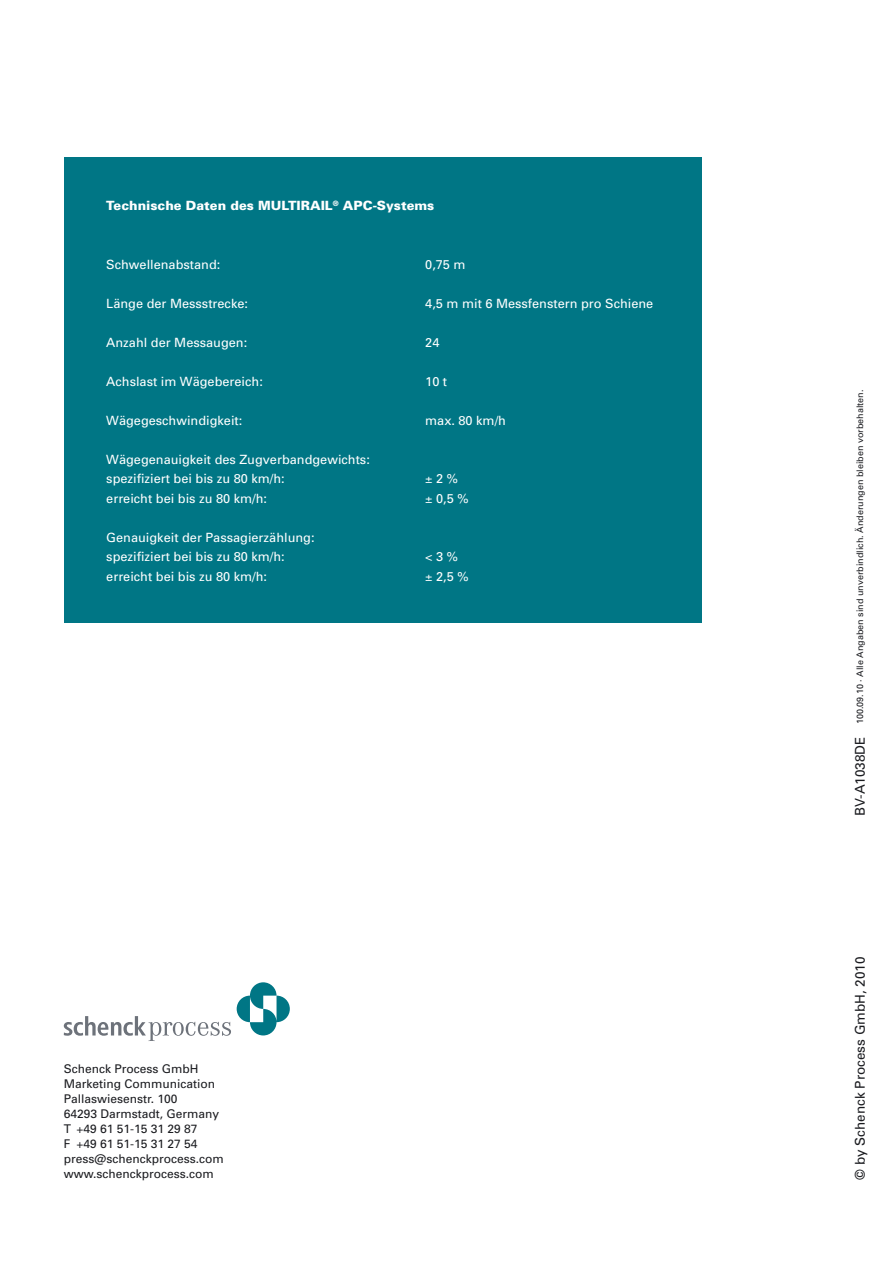
<style>
.page{position:relative;width:893px;height:1263px;background:#fff}
.page>*{position:absolute;margin:0;border:0;box-sizing:border-box;transform-origin:0 0}
.t1{font:13.5px "Univers";color:#1b1c20}
.t2{font:12.75px/19.5px "Univers";color:#fff}
.t3{font:900 12.75px "Univers";color:#fff}
.t4{font:12px/15px "Univers";color:#1b1c20}
.t5{font:9px "Univers";color:#1b1c20}
</style>
<div class="page">
<svg style="left:64px;top:1016px;width:167px;height:25px"></svg>
<svg style="left:237px;top:982px;width:53px;height:53px"></svg>
<div style="left:64px;top:157px;width:638px;height:466px;background:#007685"></div>
<p class="t3" style="left:106px;top:198px;width:329px">Technische Daten des MULTIRAIL<sup>®</sup> APC-Systems</p>
<p class="t2" style="left:106px;top:254px;width:116px">Schwellenabstand:</p>
<p class="t2" style="left:425px;top:254px;width:42px">0,75 m</p>
<p class="t2" style="left:106px;top:293px;width:143px">Länge der Messstrecke:</p>
<p class="t2" style="left:425px;top:293px;width:230px">4,5 m mit 6 Messfenstern pro Schiene</p>
<p class="t2" style="left:106px;top:332px;width:142px">Anzahl der Messaugen:</p>
<p class="t2" style="left:425px;top:332px;width:16px">24</p>
<p class="t2" style="left:106px;top:371px;width:158px">Achslast im Wägebereich:</p>
<p class="t2" style="left:425px;top:371px;width:23px">10 t</p>
<p class="t2" style="left:106px;top:410px;width:138px">Wägegeschwindigkeit:</p>
<p class="t2" style="left:425px;top:410px;width:82px">max. 80 km/h</p>
<p class="t2" style="left:106px;top:449px;width:265px">Wägegenauigkeit des Zugverbandgewichts: spezifiziert bei bis zu 80 km/h:</p>
<p class="t2" style="left:425px;top:469px;width:34px">± 2 %</p>
<p class="t2" style="left:106px;top:488px;width:162px">erreicht bei bis zu 80 km/h:</p>
<p class="t2" style="left:425px;top:488px;width:45px">± 0,5 %</p>
<p class="t2" style="left:106px;top:527px;width:210px">Genauigkeit der Passagierzählung: spezifiziert bei bis zu 80 km/h:</p>
<p class="t2" style="left:425px;top:547px;width:34px">&lt; 3 %</p>
<p class="t2" style="left:106px;top:566px;width:162px">erreicht bei bis zu 80 km/h:</p>
<p class="t2" style="left:425px;top:566px;width:45px">± 2,5 %</p>
<p class="t4" style="left:64px;top:1061px;width:162px">Schenck Process GmbH<br>Marketing Communication<br>Pallaswiesenstr. 100<br>64293 Darmstadt, Germany<br>T +49 61 51-15 31 29 87<br>F +49 61 51-15 31 27 54 press@schenckprocess.com www.schenckprocess.com</p>
<p class="t5" style="left:855px;top:724px;width:336px;rotate:-90deg">100.09.10 · Alle Angaben sind unverbindlich. Änderungen bleiben vorbehalten.</p>
<p class="t1" style="left:852px;top:816px;width:81px;rotate:-90deg">BV-A1038DE</p>
<p class="t1" style="left:852px;top:1180px;width:225px;rotate:-90deg">© by Schenck Process GmbH, 2010</p>
</div>
